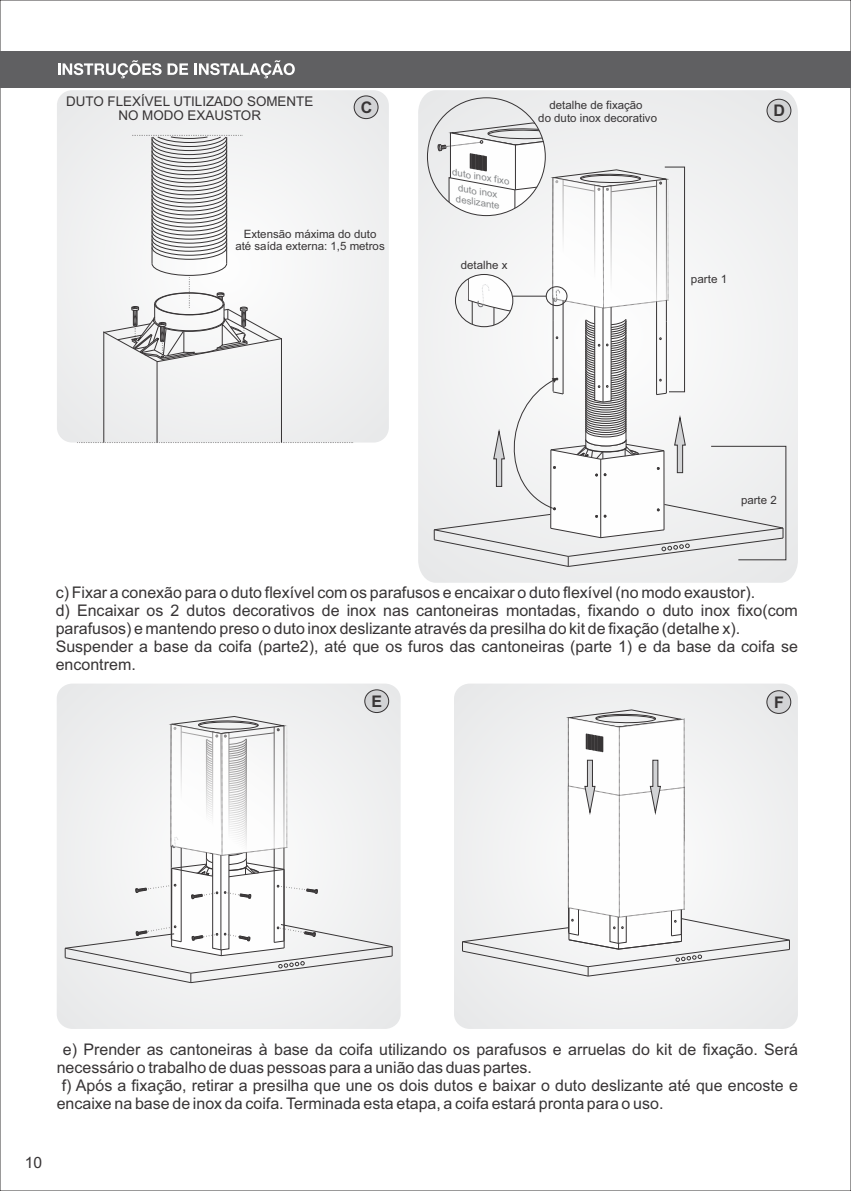
<style>
.page{position:relative;width:851px;height:1191px;background:#fff}
.page>*{position:absolute;margin:0;border:0;box-sizing:border-box;transform-origin:0 0}
.t1{font:16px/17.8px "Arial";color:#373435}
.t2{font:700 16px "Arial";color:#373435}
.t3{font:15.6px "Arial";color:#373435}
.t4{font:13.4px/15px "Arial";color:#373435;text-align:center}
.t5{font:11.4px/12.8px "Arial";color:#373435;text-align:center}
.t6{font:italic 9.4px/15px "Arial";color:#848688;text-align:center;scale:1.04 1}
</style>
<div class="page">
<div style="left:0;top:51px;width:850px;height:36px;background:#606062"></div>
<svg style="left:58px;top:60px;width:130px;height:18px"></svg>
<svg style="left:194px;top:60px;width:101px;height:18px"></svg>
<div style="left:57px;top:90px;width:332px;height:352px;background:#edeeef;border-radius:15px"></div>
<svg style="left:77px;top:135px;width:276px;height:308px"></svg>
<div style="left:353px;top:95px;width:25px;height:24px;background:#d2d3d5;border:1px solid #373435;border-radius:50%"></div>
<div style="left:418px;top:90px;width:379px;height:493px;background:#ebeced"></div>
<div style="left:766px;top:99px;width:25px;height:23px;background:#d2d3d5;border:1px solid #373435;border-radius:50%"></div>
<svg style="left:433px;top:122px;width:353px;height:445px"></svg>
<div style="left:57px;top:683px;width:343px;height:346px;background:#ededee;border-radius:15px"></div>
<div style="left:364px;top:689px;width:25px;height:24px;background:#d2d3d5;border:1px solid #373435;border-radius:50%"></div>
<svg style="left:65px;top:716px;width:328px;height:267px"></svg>
<div style="left:454px;top:683px;width:343px;height:346px;background:#edeeee;border-radius:15px"></div>
<div style="left:766px;top:690px;width:25px;height:24px;background:#d2d3d5;border:1px solid #373435;border-radius:50%"></div>
<svg style="left:462px;top:709px;width:328px;height:267px"></svg>
<p class="t4" style="left:66px;top:95px;width:248px">DUTO FLEXÍVEL UTILIZADO SOMENTE<br>NO MODO EXAUSTOR</p>
<p class="t2" style="left:360px;top:101px;width:13px">C</p>
<p class="t5" style="left:538px;top:100px;width:120px">detalhe de fixação<br>do duto inox decorativo</p>
<p class="t6" style="left:454px;top:165px;width:57px;rotate:10deg">duto inox fixo duto inox</p>
<p class="t6" style="left:457px;top:192px;width:44px;rotate:10deg">deslizante</p>
<p class="t5" style="left:235px;top:228px;width:151px">Extensão máxima do duto até saída externa: 1,5 metros</p>
<p class="t5" style="left:461px;top:260px;width:48px">detalhe x</p>
<p class="t5" style="left:690px;top:273px;width:38px">parte 1</p>
<p class="t2" style="left:773px;top:105px;width:13px">D</p>
<p class="t5" style="left:741px;top:495px;width:37px">parte 2</p>
<p class="t1" style="left:56px;top:585px;width:743px">c) Fixar a conexão para o duto flexível com os parafusos e encaixar o duto flexível (no modo exaustor).<br>d) Encaixar os 2 dutos decorativos de inox nas cantoneiras montadas, fixando o duto inox fixo(com parafusos) e mantendo preso o duto inox deslizante através da presilha do kit de fixação (detalhe x).<br>Suspender a base da coifa (parte2), até que os furos das cantoneiras (parte 1) e da base da coifa se encontrem.</p>
<p class="t2" style="left:371px;top:695px;width:12px">E</p>
<p class="t2" style="left:773px;top:696px;width:11px">F</p>
<p class="t1" style="left:63px;top:1041px;width:736px">e) Prender as cantoneiras à base da coifa utilizando os parafusos e arruelas do kit de fixação. Será</p>
<p class="t1" style="left:57px;top:1059px;width:476px">necessário o trabalho de duas pessoas para a união das duas partes.</p>
<p class="t1" style="left:62px;top:1077px;width:737px">f) Após a fixação, retirar a presilha que une os dois dutos e baixar o duto deslizante até que encoste e</p>
<p class="t1" style="left:57px;top:1095px;width:608px">encaixe na base de inox da coifa. Terminada esta etapa, a coifa estará pronta para o uso.</p>
<p class="t3" style="left:25px;top:1156px;width:19px">10</p>
</div>
